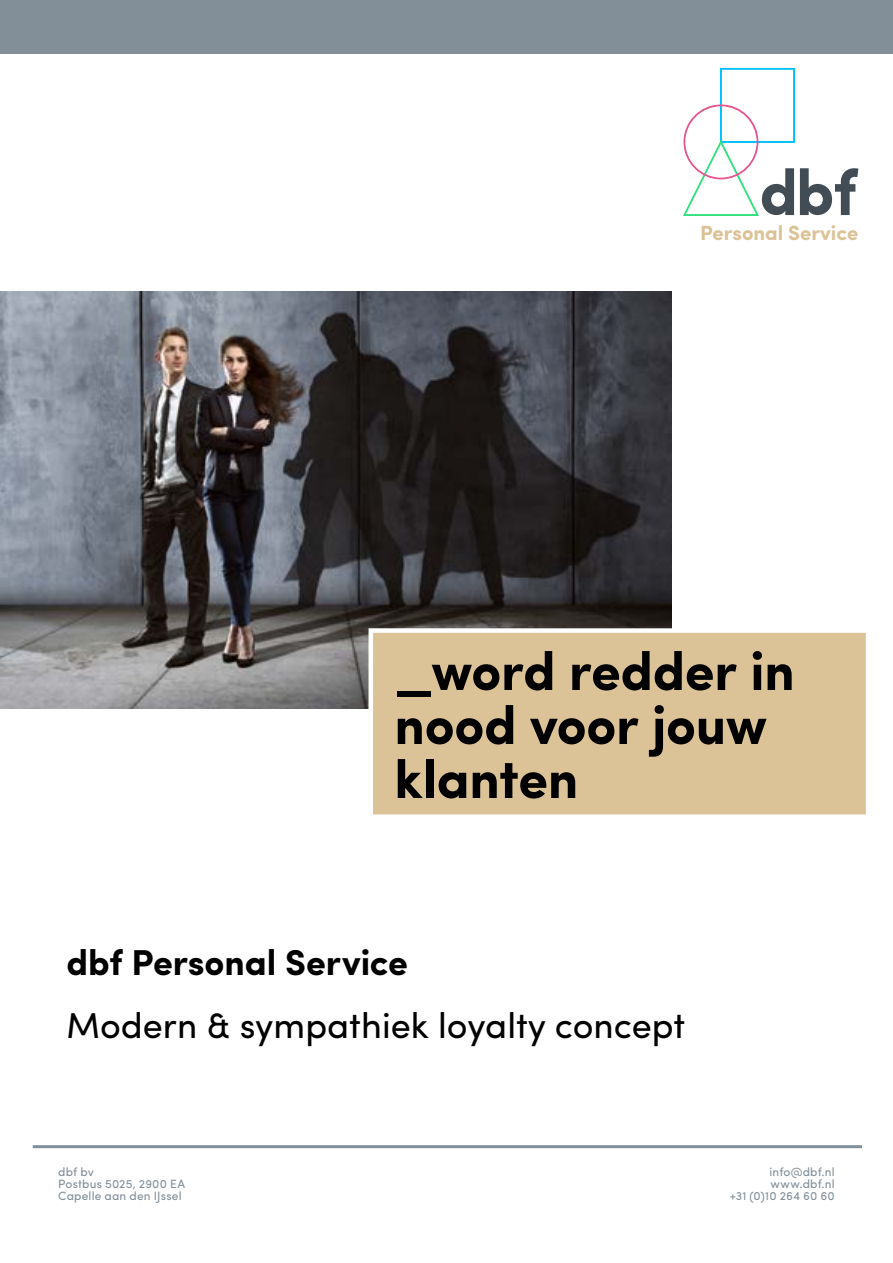
<style>
.page{position:relative;width:893px;height:1263px;background:#fff}
.page>*{position:absolute;margin:0;border:0;box-sizing:border-box;transform-origin:0 0}
.t1{font:700 54px/54px "Sofia Pro";letter-spacing:-.005em;color:#000}
.t2{font:36px "Sofia Pro";color:#000}
.t3{font:700 36px "Sofia Pro";letter-spacing:-.005em;color:#000}
.t4{font:700 20.55px "Sofia Pro";color:#dbc297}
.t5{font:12px/12px "Sofia Pro";letter-spacing:.015em;color:#828f99}
</style>
<div class="page">
<div style="left:0;top:0;width:893px;height:54px;background:#828f99"></div>
<svg style="left:683px;top:68px;width:175px;height:148px"></svg>
<hr style="left:33px;top:1145px;width:829px;height:3px;background:#828f99">
<img style="left:0;top:291px;width:672px;height:417px">
<div style="left:371px;top:630px;width:497px;height:187px;background:#dbc297"></div>
<div style="left:369px;top:628px;width:501px;height:191px;border:4px solid #fff"></div>
<h3 class="t4" style="left:700px;top:218px;width:160px">Personal Service</h3>
<h1 class="t1" style="left:394px;top:641px;width:402px">_word redder in nood voor jouw klanten</h1>
<h2 class="t3" style="left:67px;top:935px;width:343px">dbf Personal Service</h2>
<h2 class="t2" style="left:67px;top:999px;width:620px">Modern &amp; sympathiek loyalty concept</h2>
<p class="t5" style="left:58px;top:1165px;width:128px">dbf bv<br>Postbus 5025, 2900 EA<br>Capelle aan den IJssel</p>
<p class="t5" style="left:730px;top:1165px;width:106px;text-align:right">info@dbf.nl www.dbf.nl<br>+31 (0)10 264 60 60</p>
</div>
